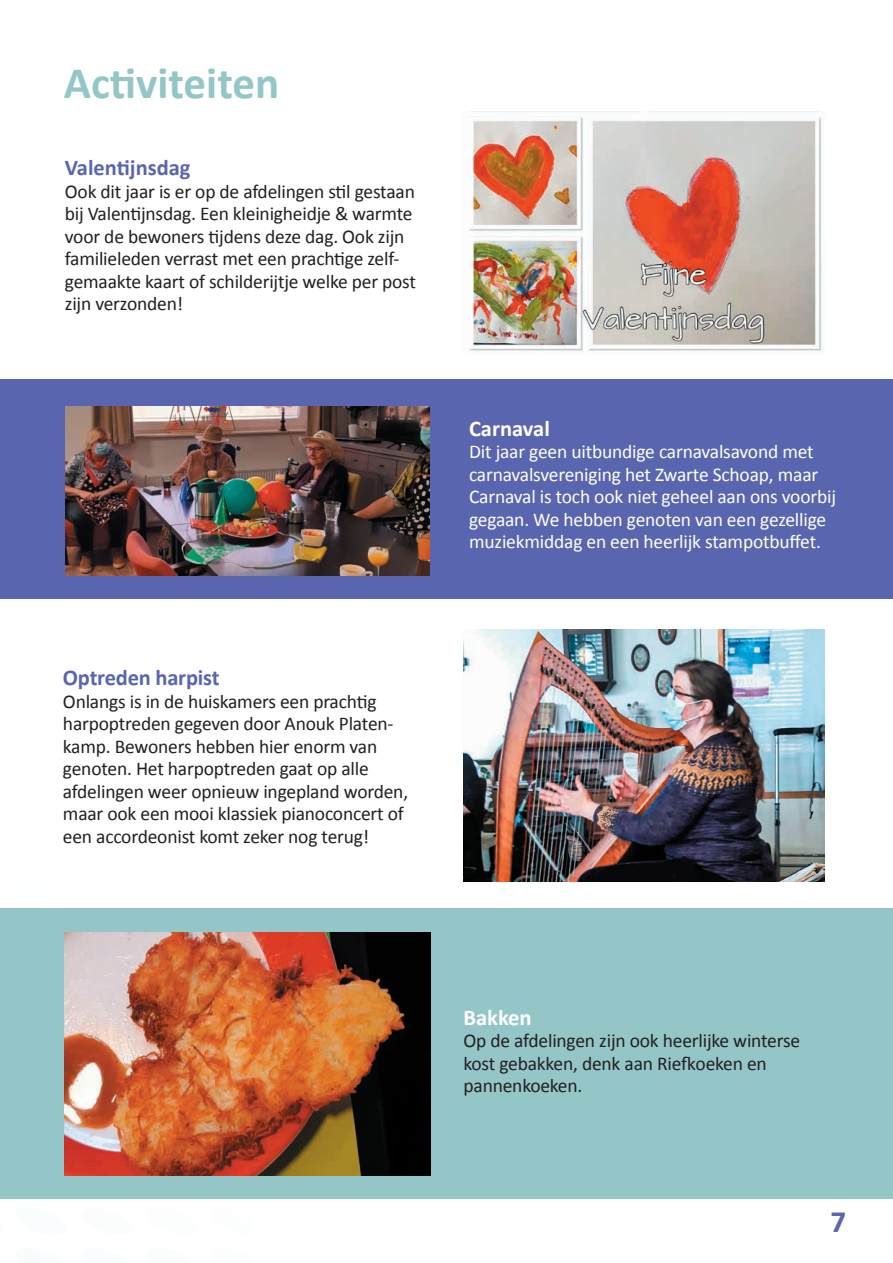
<style>
.page{position:relative;width:893px;height:1263px;background:#fff}
.page>*{position:absolute;margin:0;border:0;box-sizing:border-box;transform-origin:0 0}
.t1{font:700 45px "Calibri";color:#94c6c8}
.t2{font:700 31.05px "Calibri";color:#5966af}
.t3{font:700 22.5px "Calibri";letter-spacing:-.01em;color:#5966af}
.t4{font:700 22.5px "Calibri";color:#fff}
.t5{font:19.5px/22.5px "Calibri";letter-spacing:-.01em;color:#231f20}
.t6{font:19.5px/22.5px "Calibri";letter-spacing:-.01em;color:#fff}
</style>
<div class="page">
<div style="left:0;top:379px;width:893px;height:219px;background:#5966af"></div>
<div style="left:0;top:908px;width:893px;height:290px;background:#94c6c8"></div>
<img style="left:469px;top:111px;width:355px;height:241px">
<img style="left:463px;top:629px;width:361px;height:252px">
<img style="left:66px;top:406px;width:363px;height:169px">
<img style="left:64px;top:933px;width:367px;height:242px">
<h1 class="t1" style="left:64px;top:51px;width:217px">Activiteiten</h1>
<p class="t3" style="left:65px;top:152px;width:127px">Valentijnsdag</p>
<p class="t5" style="left:65px;top:180px;width:353px">Ook dit jaar is er op de afdelingen stil gestaan bij Valentijnsdag. Een kleinigheidje &amp; warmte voor de bewoners tijdens deze dag. Ook zijn familieleden verrast met een prachtige zelf&shy;gemaakte kaart of schilderijtje welke per post zijn verzonden!</p>
<p class="t3" style="left:63px;top:662px;width:158px">Optreden harpist</p>
<p class="t5" style="left:63px;top:690px;width:347px">Onlangs is in de huiskamers een prachtig harpoptreden gegeven door Anouk Platen&shy;kamp. Bewoners hebben hier enorm van genoten. Het harpoptreden gaat op alle afdelingen weer opnieuw ingepland worden, maar ook een mooi klassiek pianoconcert of een accordeonist komt zeker nog terug!</p>
<p class="t4" style="left:469px;top:412px;width:82px">Carnaval</p>
<p class="t6" style="left:469px;top:441px;width:368px">Dit jaar geen uitbundige carnavalsavond met carnavalsvereniging het Zwarte Schoap, maar Carnaval is toch ook niet geheel aan ons voorbij gegaan. We hebben genoten van een gezellige muziekmiddag en een heerlijk stampotbuffet.</p>
<p class="t4" style="left:463px;top:1001px;width:70px">Bakken</p>
<p class="t5" style="left:463px;top:1029px;width:338px">Op de afdelingen zijn ook heerlijke winterse kost gebakken, denk aan Riefkoeken en pannenkoeken.</p>
<h2 class="t2" style="left:830px;top:1200px;width:17px">7</h2>
</div>
